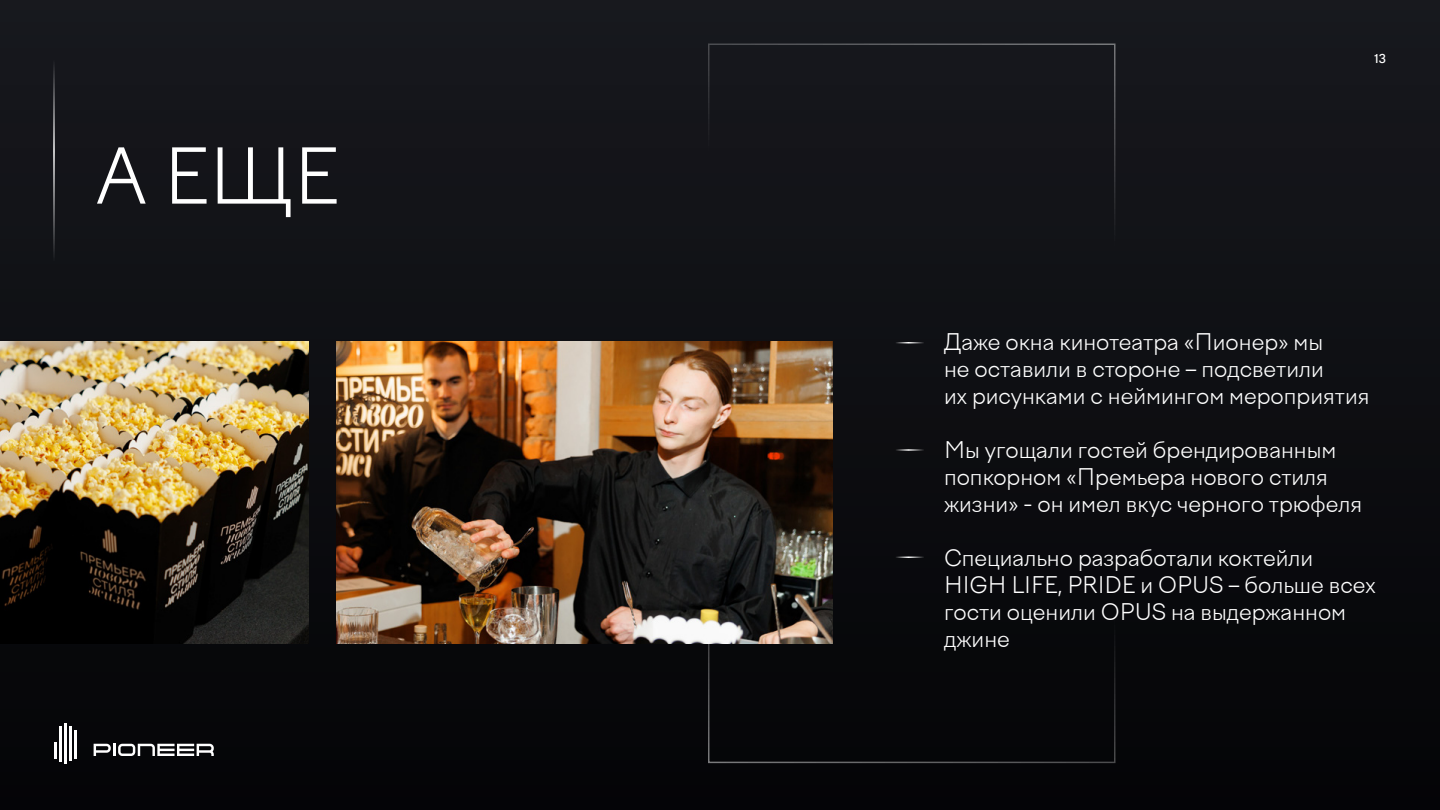
<style>
.page{position:relative;width:1440px;height:810px;background:#fff}
.page>*{position:absolute;margin:0;border:0;box-sizing:border-box;transform-origin:0 0}
.t1{font:300 75px "Factor A";color:#fff}
.t2{font:300 22.5px/27px "Factor A";color:#fff}
.t3{font:500 12px "Factor A";color:#fff}
</style>
<div class="page">
<div style="left:0;top:0;width:1440px;height:810px;background:linear-gradient(to right,#101115,#0e0e12)"></div>
<hr style="left:53px;top:54px;width:2px;height:207px;background:#fff">
<hr style="left:894px;top:342px;width:30px;height:2px;background:#fff">
<hr style="left:894px;top:449px;width:30px;height:2px;background:#fff">
<hr style="left:894px;top:556px;width:30px;height:2px;background:#fff">
<img style="left:0;top:342px;width:308px;height:302px">
<img style="left:336px;top:342px;width:497px;height:302px">
<svg style="left:54px;top:742px;width:2px;height:17px"></svg>
<hr style="left:59px;top:727px;width:2px;height:35px;background:#fff">
<hr style="left:69px;top:727px;width:2px;height:34px;background:#fff">
<hr style="left:74px;top:730px;width:2px;height:29px;background:#fff">
<hr style="left:64px;top:723px;width:2px;height:40px;background:#fff">
<svg style="left:94px;top:744px;width:120px;height:12px"></svg>
<h1 class="t1" style="left:96px;top:133px;width:244px">А ЕЩЕ</h1>
<p class="t3" style="left:1374px;top:52px;width:13px">13</p>
<p class="t2" style="left:944px;top:329px;width:427px">Даже окна кинотеатра «Пионер» мы<br>не оставили в стороне – подсветили<br>их рисунками с неймингом мероприятия</p>
<p class="t2" style="left:944px;top:437px;width:420px">Мы угощали гостей брендированным попкорном «Премьера нового стиля жизни» - он имел вкус черного трюфеля</p>
<p class="t2" style="left:944px;top:545px;width:433px">Специально разработали коктейли<br>HIGH LIFE, PRIDE и OPUS – больше всех гости оценили OPUS на выдержанном джине</p>
</div>
